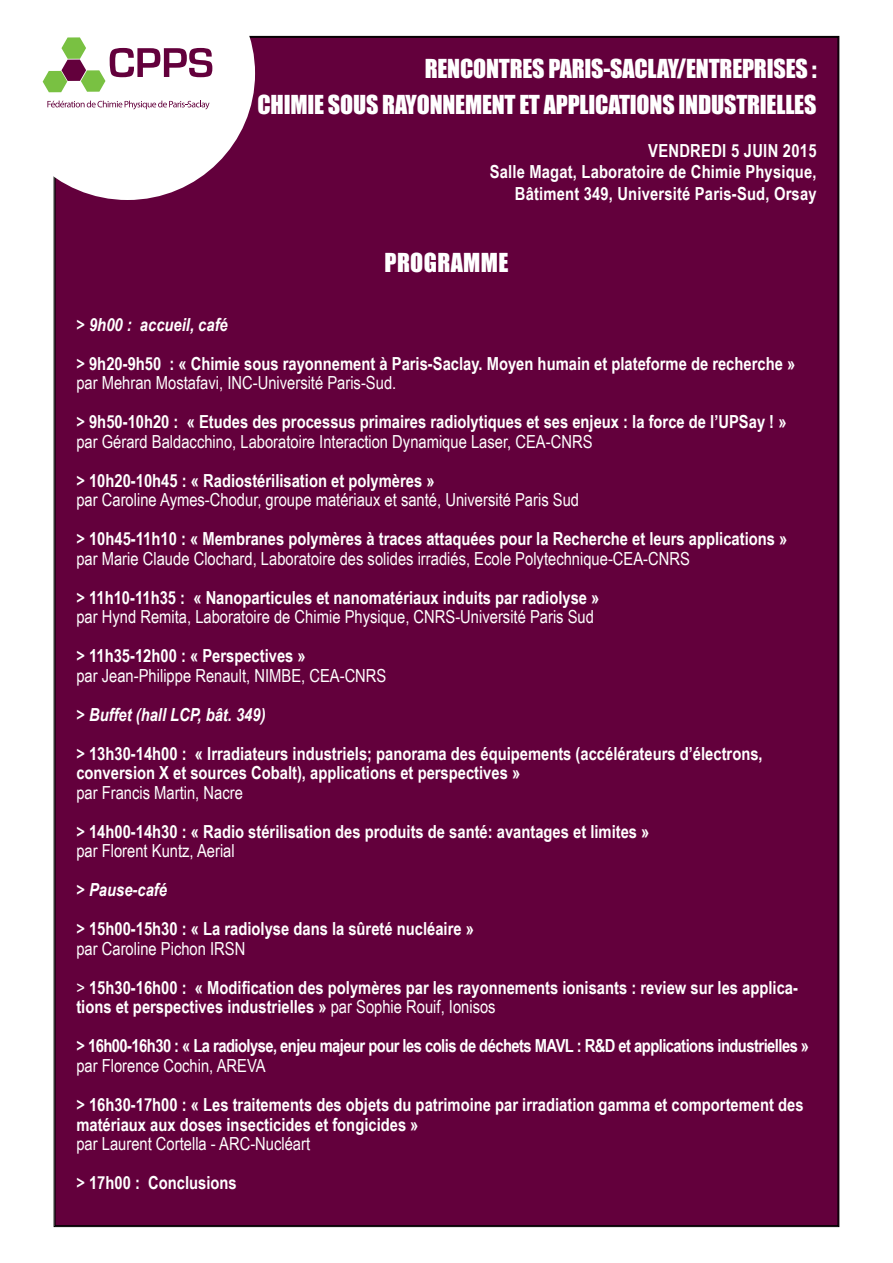
<style>
.page{position:relative;width:893px;height:1263px;background:#fff}
.page>*{position:absolute;margin:0;border:0;box-sizing:border-box;transform-origin:0 0}
.t1{font:24px "Impact";letter-spacing:-.01em;color:#fff}
.t2{font:24px "Impact";letter-spacing:.015em;color:#fff}
.t3{font:700 18px/19.5px "Arial Narrow";color:#fff}
.t4{font:18px "Arial Narrow";color:#fff}
.t5{font:700 18px "Arial Narrow";letter-spacing:-.03em;color:#fff}
.t6{font:italic 700 18px "Arial Narrow";color:#fff}
.s1{font-weight:400}
</style>
<div class="page">
<div style="left:54px;top:36px;width:785px;height:1191px;background:#63003c"></div>
<svg style="left:42px;top:35px;width:213px;height:165px"></svg>
<svg style="left:47px;top:101px;width:163px;height:8px"></svg>
<svg style="left:43px;top:37px;width:169px;height:55px"></svg>
<p class="t1" style="left:425px;top:50px;width:393px">RENCONTRES PARIS-SACLAY/ENTREPRISES :</p>
<p class="t1" style="left:257px;top:86px;width:560px">CHIMIE SOUS RAYONNEMENT ET APPLICATIONS INDUSTRIELLES</p>
<p class="t3" style="left:648px;top:140px;width:170px">VENDREDI 5 JUIN 2015</p>
<p class="t3" style="left:490px;top:161px;width:328px">Salle Magat, Laboratoire de Chimie Physique,</p>
<p class="t3" style="left:515px;top:183px;width:303px">Bâtiment 349, Université Paris-Sud, Orsay</p>
<p class="t2" style="left:385px;top:244px;width:125px">PROGRAMME</p>
<p class="t6" style="left:76px;top:311px;width:153px">&gt; 9h00 : accueil, café</p>
<p class="t3" style="left:76px;top:353px;width:720px">&gt; 9h20-9h50 : « Chimie sous rayonnement à Paris-Saclay. Moyen humain et plateforme de recherche » <span class="s1">par Mehran Mostafavi, INC-Université Paris-Sud.</span></p>
<p class="t3" style="left:76px;top:411px;width:712px">&gt; 9h50-10h20 : « Etudes des processus primaires radiolytiques et ses enjeux : la force de l’UPSay ! »</p>
<p class="t4" style="left:76px;top:428px;width:518px">par Gérard Baldacchino, Laboratoire Interaction Dynamique Laser, CEA-CNRS</p>
<p class="t3" style="left:76px;top:470px;width:360px">&gt; 10h20-10h45 : « Radiostérilisation et polymères »</p>
<p class="t4" style="left:76px;top:487px;width:504px">par Caroline Aymes-Chodur, groupe matériaux et santé, Université Paris Sud</p>
<p class="t3" style="left:76px;top:528px;width:712px">&gt; 10h45-11h10 : « Membranes polymères à traces attaquées pour la Recherche et leurs applications »</p>
<p class="t4" style="left:76px;top:545px;width:615px">par Marie Claude Clochard, Laboratoire des solides irradiés, Ecole Polytechnique-CEA-CNRS</p>
<p class="t3" style="left:76px;top:587px;width:525px">&gt; 11h10-11h35 : « Nanoparticules et nanomatériaux induits par radiolyse »</p>
<p class="t4" style="left:76px;top:604px;width:519px">par Hynd Remita, Laboratoire de Chimie Physique, CNRS-Université Paris Sud</p>
<p class="t3" style="left:76px;top:645px;width:231px">&gt; 11h35-12h00 : « Perspectives »</p>
<p class="t4" style="left:76px;top:662px;width:312px">par Jean-Philippe Renault, NIMBE, CEA-CNRS</p>
<p class="t6" style="left:76px;top:701px;width:191px">&gt; Buffet (hall LCP, bât. 349)</p>
<p class="t3" style="left:76px;top:743px;width:688px">&gt; 13h30-14h00 : « Irradiateurs industriels; panorama des équipements (accélérateurs d’électrons, conversion X et sources Cobalt), applications et perspectives »</p>
<p class="t4" style="left:76px;top:779px;width:168px">par Francis Martin, Nacre</p>
<p class="t3" style="left:76px;top:821px;width:575px">&gt; 14h00-14h30 : « Radio stérilisation des produits de santé: avantages et limites »</p>
<p class="t4" style="left:76px;top:838px;width:160px">par Florent Kuntz, Aerial</p>
<p class="t6" style="left:76px;top:876px;width:92px">&gt; Pause-café</p>
<p class="t3" style="left:76px;top:918px;width:399px">&gt; 15h00-15h30 : « La radiolyse dans la sûreté nucléaire »</p>
<p class="t4" style="left:76px;top:935px;width:170px">par Caroline Pichon IRSN</p>
<p class="t3" style="left:76px;top:977px;width:723px"><span class="s1">&gt;</span> 15h30-16h00 : « Modification des polymères par les rayonnements ionisants : review sur les applica&shy;tions et perspectives industrielles » <span class="s1">par Sophie Rouif, Ionisos</span></p>
<p class="t5" style="left:76px;top:1032px;width:734px">&gt; 16h00-16h30 : « La radiolyse, enjeu majeur pour les colis de déchets MAVL : R&amp;D et applications industrielles »</p>
<p class="t4" style="left:76px;top:1052px;width:191px">par Florence Cochin, AREVA</p>
<p class="t3" style="left:76px;top:1094px;width:729px">&gt; 16h30-17h00 : « Les traitements des objets du patrimoine par irradiation gamma et comportement des matériaux aux doses insecticides et fongicides »</p>
<p class="t4" style="left:76px;top:1130px;width:235px">par Laurent Cortella - ARC-Nucléart</p>
<p class="t3" style="left:76px;top:1172px;width:162px">&gt; 17h00 : Conclusions</p>
</div>
